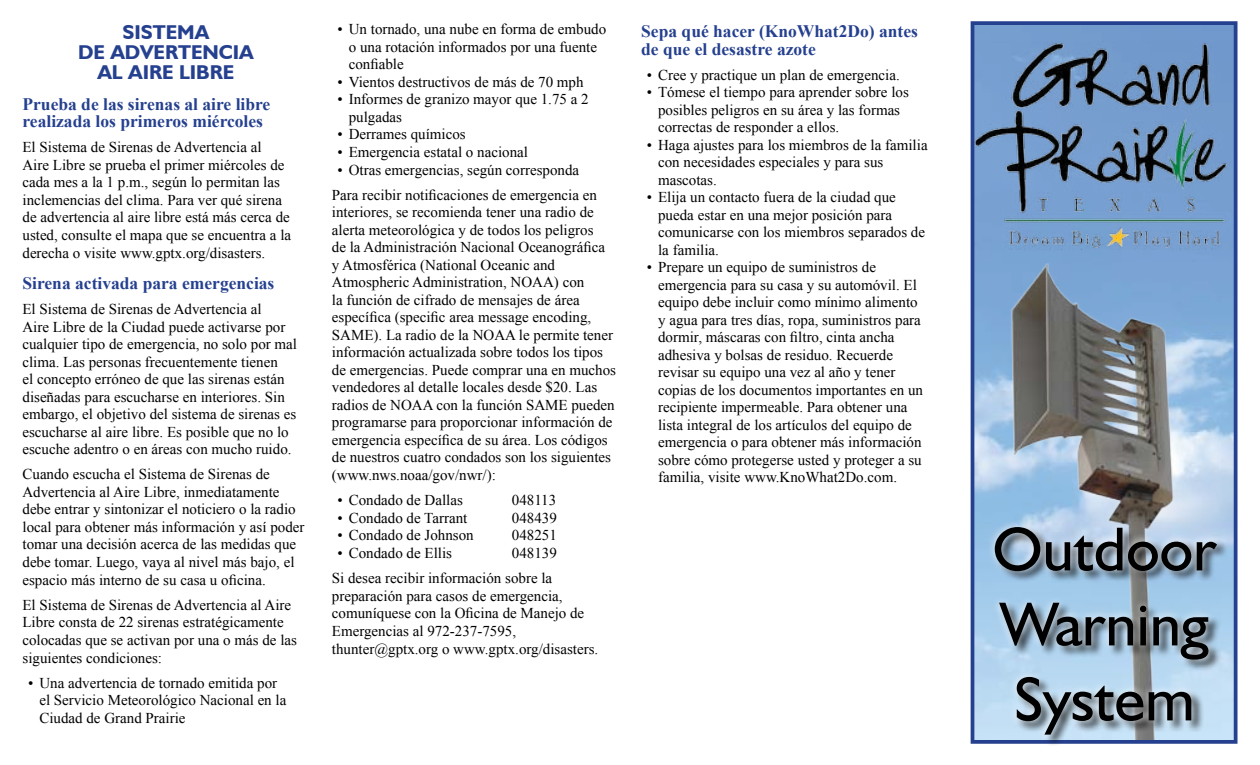
<style>
.page{position:relative;width:1260px;height:765px;background:#fff}
.page>*{position:absolute;margin:0;border:0;box-sizing:border-box;transform-origin:0 0}
.t1{font:62.5px/75px "Humanist 521 BT";color:#000}
.t2{font:700 20px/20px "Humanist 521 BT";color:#25408f;text-align:center}
.t3{font:700 17.5px/17.5px "Times New Roman";color:#25408f}
.t4{font:15px/17.5px "Times New Roman";color:#000}
</style>
<div class="page">
<img style="left:976px;top:42px;width:257px;height:208px">
<img style="left:976px;top:202px;width:252px;height:537px">
<div style="left:971px;top:21px;width:267px;height:723px;border:4px solid #25408f"></div>
<div style="left:994px;top:526px;width:235px;height:220px;background:#000;opacity:.75"></div>
<div style="left:988px;top:519px;width:236px;height:222px;background:#fff;opacity:.75"></div>
<h2 class="t2" style="left:78px;top:21px;width:177px">SISTEMA<br>DE ADVERTENCIA<br>AL AIRE LIBRE</h2>
<p class="t3" style="left:22px;top:95px;width:249px">Prueba de las sirenas al aire libre realizada los primeros miércoles</p>
<p class="t4" style="left:22px;top:138px;width:270px">El Sistema de Sirenas de Advertencia al Aire Libre se prueba el primer miércoles de cada mes a la 1 p.m., según lo permitan las inclemencias del clima. Para ver qué sirena de advertencia al aire libre está más cerca de usted, consulte el mapa que se encuentra a la derecha o visite www.gptx.org/disasters.</p>
<p class="t3" style="left:22px;top:274px;width:253px">Sirena activada para emergencias</p>
<p class="t4" style="left:22px;top:300px;width:276px">El Sistema de Sirenas de Advertencia al<br>Aire Libre de la Ciudad puede activarse por cualquier tipo de emergencia, no solo por mal clima. Las personas frecuentemente tienen<br>el concepto erróneo de que las sirenas están diseñadas para escucharse en interiores. Sin embargo, el objetivo del sistema de sirenas es escucharse al aire libre. Es posible que no lo escuche adentro o en áreas con mucho ruido.</p>
<p class="t4" style="left:22px;top:465px;width:284px">Cuando escucha el Sistema de Sirenas de Advertencia al Aire Libre, inmediatamente debe entrar y sintonizar el noticiero o la radio local para obtener más información y así poder tomar una decisión acerca de las medidas que debe tomar. Luego, vaya al nivel más bajo, el espacio más interno de su casa u oficina.</p>
<p class="t4" style="left:22px;top:596px;width:276px">El Sistema de Sirenas de Advertencia al Aire Libre consta de 22 sirenas estratégicamente colocadas que se activan por una o más de las siguientes condiciones:</p>
<p class="t4" style="left:39px;top:674px;width:249px;text-indent:-11px">• Una advertencia de tornado emitida por el Servicio Meteorológico Nacional en la<br>Ciudad de Grand Prairie</p>
<p class="t4" style="left:349px;top:20px;width:259px;text-indent:-11px">• Un tornado, una nube en forma de embudo o una rotación informados por una fuente confiable</p>
<p class="t4" style="left:338px;top:73px;width:248px">• Vientos destructivos de más de 70 mph</p>
<p class="t4" style="left:349px;top:90px;width:241px;text-indent:-11px">• Informes de granizo mayor que 1.75 a 2 pulgadas</p>
<p class="t4" style="left:338px;top:125px;width:130px">• Derrames químicos</p>
<p class="t4" style="left:338px;top:143px;width:192px">• Emergencia estatal o nacional</p>
<p class="t4" style="left:332px;top:157px;width:267px;line-height:25px;text-indent:6px">• Otras emergencias, según corresponda<br>Para recibir notificaciones de emergencia en</p>
<p class="t4" style="left:332px;top:203px;width:286px">interiores, se recomienda tener una radio de alerta meteorológica y de todos los peligros<br>de la Administración Nacional Oceanográfica y Atmosférica (National Oceanic and Atmospheric Administration, NOAA) con<br>la función de cifrado de mensajes de área específica (specific area message encoding, SAME). La radio de la NOAA le permite tener información actualizada sobre todos los tipos de emergencias. Puede comprar una en muchos vendedores al detalle locales desde $20. Las radios de NOAA con la función SAME pueden programarse para proporcionar información de emergencia específica de su área. Los códigos de nuestros cuatro condados son los siguientes (www.nws.noaa/gov/nwr/):</p>
<p class="t4" style="left:338px;top:491px;width:127px">• Condado de Dallas</p>
<p class="t4" style="left:512px;top:491px;width:46px">048113</p>
<p class="t4" style="left:338px;top:509px;width:131px">• Condado de Tarrant</p>
<p class="t4" style="left:512px;top:509px;width:46px">048439</p>
<p class="t4" style="left:338px;top:526px;width:138px">• Condado de Johnson</p>
<p class="t4" style="left:512px;top:526px;width:46px">048251</p>
<p class="t4" style="left:338px;top:544px;width:116px">• Condado de Ellis</p>
<p class="t4" style="left:332px;top:540px;width:226px;line-height:25px;text-indent:180px">048139<br>Si desea recibir información sobre la</p>
<p class="t4" style="left:332px;top:587px;width:268px">preparación para casos de emergencia, comuníquese con la Oficina de Manejo de Emergencias al 972-237-7595, thunter@gptx.org o www.gptx.org/disasters.</p>
<p class="t3" style="left:641px;top:21px;width:278px;line-height:18px">Sepa qué hacer (KnoWhat2Do) antes de que el desastre azote</p>
<p class="t4" style="left:647px;top:66px;width:254px">• Cree y practique un plan de emergencia.</p>
<p class="t4" style="left:658px;top:83px;width:252px;text-indent:-11px">• Tómese el tiempo para aprender sobre los posibles peligros en su área y las formas correctas de responder a ellos.</p>
<p class="t4" style="left:658px;top:136px;width:271px;text-indent:-11px">• Haga ajustes para los miembros de la familia con necesidades especiales y para sus mascotas.</p>
<p class="t4" style="left:658px;top:188px;width:269px;text-indent:-11px">• Elija un contacto fuera de la ciudad que pueda estar en una mejor posición para comunicarse con los miembros separados de la familia.</p>
<p class="t4" style="left:658px;top:258px;width:266px;text-indent:-11px">• Prepare un equipo de suministros de emergencia para su casa y su automóvil. El equipo debe incluir como mínimo alimento y agua para tres días, ropa, suministros para dormir, máscaras con filtro, cinta ancha adhesiva y bolsas de residuo. Recuerde revisar su equipo una vez al año y tener copias de los documentos importantes en un recipiente impermeable. Para obtener una lista integral de los artículos del equipo de emergencia o para obtener más información sobre cómo protegerse usted y proteger a su familia, visite www.KnoWhat2Do.com.</p>
<h1 class="t1" style="left:993px;top:510px;width:226px">Outdoor<br>Warning<br>System</h1>
</div>
